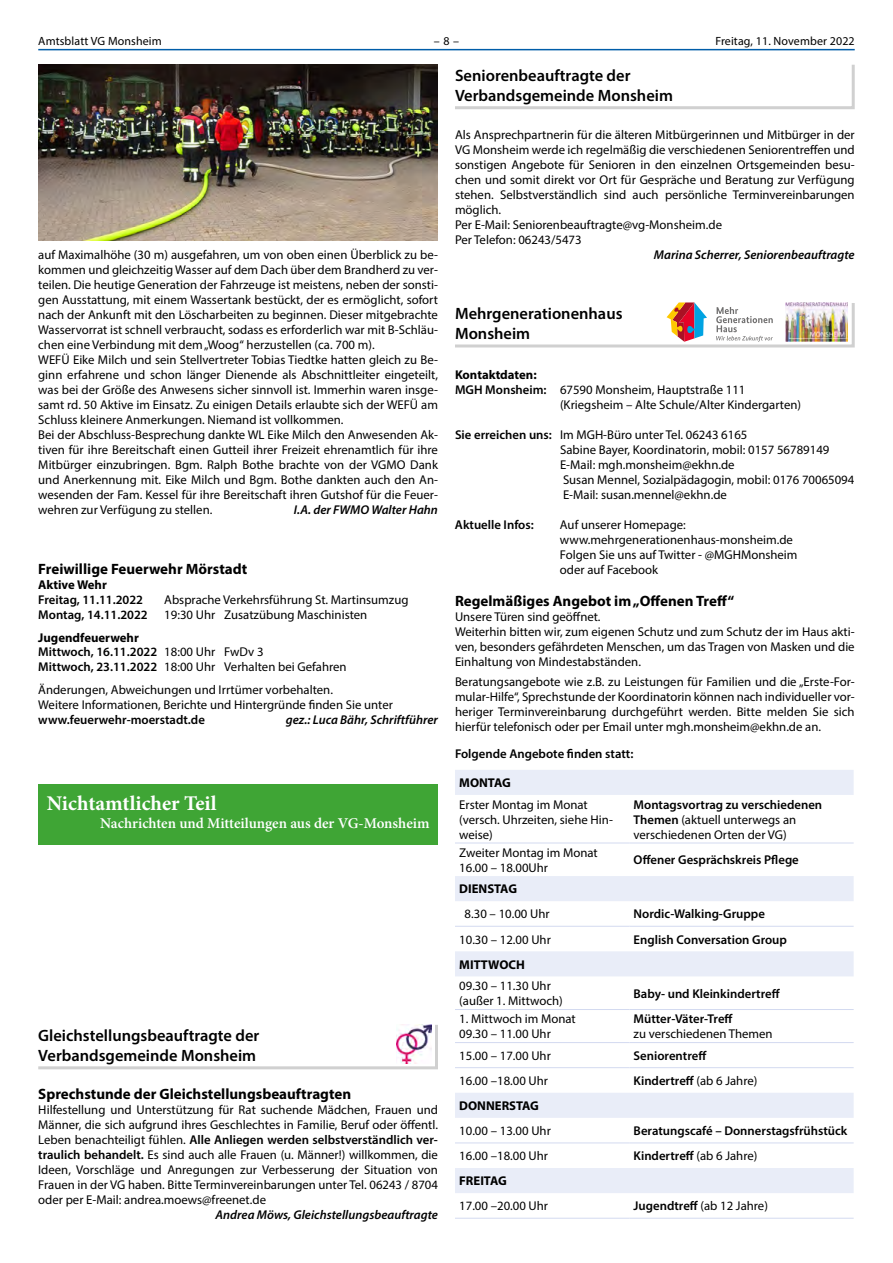
<style>
.page{position:relative;width:893px;height:1263px;background:#fff}
.page>*{position:absolute;margin:0;border:0;box-sizing:border-box;transform-origin:0 0}
.t1{font:700 20.85px "Minion Pro";color:#fff}
.t2{font:600 16.5px/19.5px "Myriad Pro";color:#000}
.t3{font:700 15px "Myriad Pro";color:#000}
.t4{font:600 15px "Minion Pro";letter-spacing:-.005em;color:#fff}
.t5{font:12.75px/15px "Myriad Pro";color:#000}
.t6{font:600 12.75px "Myriad Pro";color:#000}
.t7{font:italic 600 12.75px "Myriad Pro";color:#000}
.t8{font:700 12.75px "Myriad Pro";color:#000}
.t9{font:12px "Myriad Pro";letter-spacing:.01em;color:#000}
.s1{font-weight:700}
.s2{font-weight:600}
.s3{font-weight:400}
</style>
<div class="page">
<hr style="left:38px;top:49px;width:817px;height:1px;background:#005da9">
<div style="left:38px;top:784px;width:400px;height:60px;background:#3fa535"></div>
<svg style="left:38px;top:1024px;width:400px;height:46px"></svg>
<img style="left:396px;top:1024px;width:35px;height:39px">
<svg style="left:455px;top:64px;width:400px;height:46px"></svg>
<img style="left:38px;top:64px;width:400px;height:176px">
<svg style="left:455px;top:302px;width:400px;height:46px"></svg>
<svg style="left:455px;top:770px;width:399px;height:423px"></svg>
<hr style="left:455px;top:843px;width:174px;height:1px;background:#d3daf0">
<hr style="left:629px;top:843px;width:225px;height:1px;background:#d3daf0">
<hr style="left:455px;top:926px;width:174px;height:1px;background:#d3daf0">
<hr style="left:629px;top:926px;width:225px;height:1px;background:#d3daf0">
<hr style="left:455px;top:1009px;width:174px;height:1px;background:#d3daf0">
<hr style="left:629px;top:1009px;width:225px;height:1px;background:#d3daf0">
<hr style="left:455px;top:1042px;width:174px;height:1px;background:#d3daf0">
<hr style="left:629px;top:1042px;width:225px;height:1px;background:#d3daf0">
<hr style="left:455px;top:1067px;width:174px;height:1px;background:#d3daf0">
<hr style="left:629px;top:1067px;width:225px;height:1px;background:#d3daf0">
<hr style="left:455px;top:1142px;width:174px;height:1px;background:#d3daf0">
<hr style="left:629px;top:1142px;width:225px;height:1px;background:#d3daf0">
<hr style="left:455px;top:1218px;width:174px;height:1px;background:#d3daf0">
<hr style="left:629px;top:1218px;width:225px;height:1px;background:#d3daf0">
<p class="t9" style="left:38px;top:34px;width:125px">Amtsblatt VG Monsheim</p>
<p class="t9" style="left:434px;top:34px;width:27px">– 8 –</p>
<p class="t9" style="left:715px;top:34px;width:141px">Freitag, 11. November 2022</p>
<p class="t5" style="left:38px;top:247px;width:401px">auf Maximalhöhe (30 m) ausgefahren, um von oben einen Überblick zu be&shy;kommen und gleichzeitig Wasser auf dem Dach über dem Brandherd zu ver&shy;teilen. Die heutige Generation der Fahrzeuge ist meistens, neben der sonsti&shy;gen Ausstattung, mit einem Wassertank bestückt, der es ermöglicht, sofort nach der Ankunft mit den Löscharbeiten zu beginnen. Dieser mitgebrachte Wasservorrat ist schnell verbraucht, sodass es erforderlich war mit B-Schläu&shy;chen eine Verbindung mit dem „Woog“ herzustellen (ca. 700 m).<br>WEFÜ Eike Milch und sein Stellvertreter Tobias Tiedtke hatten gleich zu Be&shy;ginn erfahrene und schon länger Dienende als Abschnittleiter eingeteilt, was bei der Größe des Anwesens sicher sinnvoll ist. Immerhin waren insge&shy;samt rd. 50 Aktive im Einsatz. Zu einigen Details erlaubte sich der WEFÜ am Schluss kleinere Anmerkungen. Niemand ist vollkommen.<br>Bei der Abschluss-Besprechung dankte WL Eike Milch den Anwesenden Ak&shy;tiven für ihre Bereitschaft einen Gutteil ihrer Freizeit ehrenamtlich für ihre Mitbürger einzubringen. Bgm. Ralph Bothe brachte von der VGMO Dank und Anerkennung mit. Eike Milch und Bgm. Bothe dankten auch den An&shy;wesenden der Fam. Kessel für ihre Bereitschaft ihren Gutshof für die Feuer&shy;wehren zur Verfügung zu stellen.</p>
<p class="t7" style="left:294px;top:502px;width:146px">I.A. der FWMO Walter Hahn</p>
<p class="t3" style="left:38px;top:559px;width:210px">Freiwillige Feuerwehr Mörstadt</p>
<p class="t8" style="left:38px;top:577px;width:70px">Aktive Wehr</p>
<p class="t6" style="left:38px;top:592px;width:106px">Freitag, 11.11.2022</p>
<p class="t5" style="left:164px;top:592px;width:246px">Absprache Verkehrsführung St. Martinsumzug</p>
<p class="t6" style="left:38px;top:607px;width:111px">Montag, 14.11.2022</p>
<p class="t5" style="left:164px;top:607px;width:205px">19:30 Uhr Zusatzübung Maschinisten</p>
<p class="t5" style="left:38px;top:629px;width:310px"><span class="s1">Jugendfeuerwehr<br></span><span class="s2">Mittwoch, 16.11.2022</span> 18:00 Uhr FwDv 3<br><span class="s2">Mittwoch, 23.11.2022</span> 18:00 Uhr Verhalten bei Gefahren</p>
<p class="t5" style="left:38px;top:682px;width:356px">Änderungen, Abweichungen und Irrtümer vorbehalten.<br>Weitere Informationen, Berichte und Hintergründe finden Sie unter</p>
<p class="t6" style="left:38px;top:712px;width:168px">www.feuerwehr-moerstadt.de</p>
<p class="t7" style="left:286px;top:712px;width:154px">gez.: Luca Bähr, Schriftführer</p>
<h1 class="t1" style="left:47px;top:789px;width:171px">Nichtamtlicher Teil</h1>
<p class="t4" style="left:100px;top:813px;width:331px">Nachrichten und Mitteilungen aus der VG-Monsheim</p>
<p class="t2" style="left:38px;top:1025px;width:223px">Gleichstellungsbeauftragte der<br>Verbandsgemeinde Monsheim</p>
<p class="t3" style="left:38px;top:1084px;width:314px">Sprechstunde der Gleichstellungsbeauftragten</p>
<p class="t5" style="left:38px;top:1102px;width:401px;text-align:justify">Hilfestellung und Unterstützung für Rat suchende Mädchen, Frauen und Männer, die sich aufgrund ihres Geschlechtes in Familie, Beruf oder öffentl.<br>Leben benachteiligt fühlen. <span class="s2">Alle Anliegen werden selbstverständlich ver&shy;traulich behandelt.</span> Es sind auch alle Frauen (u. Männer!) willkommen, die Ideen, Vorschläge und Anregungen zur Verbesserung der Situation von Frauen in der VG haben. Bitte Terminvereinbarungen unter Tel. 06243 / 8704 oder per E-Mail: andrea.moews@freenet.de</p>
<p class="t7" style="left:216px;top:1207px;width:224px">Andrea Möws, Gleichstellungsbeauftragte</p>
<p class="t2" style="left:455px;top:65px;width:219px">Seniorenbeauftragte der<br>Verbandsgemeinde Monsheim</p>
<p class="t5" style="left:455px;top:127px;width:401px">Als Ansprechpartnerin für die älteren Mitbürgerinnen und Mitbürger in der VG Monsheim werde ich regelmäßig die verschiedenen Seniorentreffen und sonstigen Angebote für Senioren in den einzelnen Ortsgemeinden besu&shy;chen und somit direkt vor Ort für Gespräche und Beratung zur Verfügung stehen. Selbstverständlich sind auch persönliche Terminvereinbarungen möglich.<br>Per E-Mail: Seniorenbeauftragte@vg-Monsheim.de<br>Per Telefon: 06243/5473</p>
<p class="t7" style="left:654px;top:247px;width:202px">Marina Scherrer, Seniorenbeauftragte</p>
<p class="t2" style="left:455px;top:304px;width:169px">Mehrgenerationenhaus<br>Monsheim</p>
<p class="t8" style="left:455px;top:367px;width:83px">Kontaktdaten:</p>
<p class="t5" style="left:455px;top:382px;width:292px"><span class="s2">MGH Monsheim:</span> 67590 Monsheim, Hauptstraße 111</p>
<p class="t5" style="left:560px;top:397px;width:243px">(Kriegsheim – Alte Schule/Alter Kindergarten)</p>
<p class="t5" style="left:560px;top:427px;width:296px;text-indent:-105px"><span class="s2">Sie erreichen uns:</span> Im MGH-Büro unter Tel. 06243 6165<br>Sabine Bayer, Koordinatorin, mobil: 0157 56789149<br>E-Mail: mgh.monsheim@ekhn.de<br>Susan Mennel, Sozialpädagogin, mobil: 0176 70065094<br>E-Mail: susan.mennel@ekhn.de</p>
<p class="t6" style="left:455px;top:517px;width:80px">Aktuelle Infos:</p>
<p class="t5" style="left:560px;top:517px;width:239px">Auf unserer Homepage: www.mehrgenerationenhaus-monsheim.de<br>Folgen Sie uns auf Twitter - @MGHMonsheim oder auf Facebook</p>
<p class="t3" style="left:455px;top:591px;width:281px">Regelmäßiges Angebot im „Offenen Treff“</p>
<p class="t5" style="left:455px;top:609px;width:401px">Unsere Türen sind geöffnet.<br>Weiterhin bitten wir, zum eigenen Schutz und zum Schutz der im Haus akti&shy;ven, besonders gefährdeten Menschen, um das Tragen von Masken und die Einhaltung von Mindestabständen.</p>
<p class="t5" style="left:455px;top:673px;width:401px;text-align:justify">Beratungsangebote wie z.B. zu Leistungen für Familien und die „Erste-For&shy;mular-Hilfe“, Sprechstunde der Koordinatorin können nach individueller vor&shy;heriger Terminvereinbarung durchgeführt werden. Bitte melden Sie sich hierfür telefonisch oder per Email unter mgh.monsheim@ekhn.de an.</p>
<p class="t6" style="left:455px;top:746px;width:180px">Folgende Angebote finden statt:</p>
<p class="t8" style="left:459px;top:774px;width:53px">MONTAG</p>
<p class="t5" style="left:459px;top:797px;width:155px">Erster Montag im Monat (versch. Uhrzeiten, siehe Hin&shy;weise)</p>
<p class="t5" style="left:634px;top:797px;width:190px"><span class="s2">Montagsvortrag zu verschiedenen<br>Themen</span> (aktuell unterwegs an verschiedenen Orten der VG)</p>
<p class="t5" style="left:459px;top:845px;width:140px">Zweiter Montag im Monat<br>16.00 – 18.00Uhr</p>
<p class="t6" style="left:634px;top:852px;width:167px">Offener Gesprächskreis Pflege</p>
<p class="t8" style="left:459px;top:881px;width:59px">DIENSTAG</p>
<p class="t5" style="left:465px;top:906px;width:87px">8.30 – 10.00 Uhr</p>
<p class="t6" style="left:634px;top:906px;width:133px">Nordic-Walking-Gruppe</p>
<p class="t5" style="left:459px;top:931px;width:93px">10.30 – 12.00 Uhr</p>
<p class="t6" style="left:634px;top:931px;width:155px">English Conversation Group</p>
<p class="t8" style="left:459px;top:956px;width:67px">MITTWOCH</p>
<p class="t5" style="left:459px;top:978px;width:105px">09.30 – 11.30 Uhr (außer 1. Mittwoch)</p>
<p class="t6" style="left:634px;top:985px;width:148px">Baby- und Kleinkindertreff</p>
<p class="t5" style="left:459px;top:1011px;width:118px">1. Mittwoch im Monat<br>09.30 – 11.00 Uhr</p>
<p class="t6" style="left:634px;top:1011px;width:101px">Mütter-Väter-Treff</p>
<p class="t5" style="left:634px;top:1026px;width:141px">zu verschiedenen Themen</p>
<p class="t5" style="left:459px;top:1048px;width:93px">15.00 – 17.00 Uhr</p>
<p class="t6" style="left:634px;top:1047px;width:74px">Seniorentreff</p>
<p class="t5" style="left:459px;top:1073px;width:90px">16.00 –18.00 Uhr</p>
<p class="t6" style="left:634px;top:1072px;width:125px">Kindertreff <span class="s3">(ab 6 Jahre)</span></p>
<p class="t8" style="left:459px;top:1097px;width:81px">DONNERSTAG</p>
<p class="t5" style="left:459px;top:1123px;width:93px">10.00 – 13.00 Uhr</p>
<p class="t6" style="left:634px;top:1123px;width:215px">Beratungscafé – Donnerstagsfrühstück</p>
<p class="t5" style="left:459px;top:1148px;width:90px">16.00 –18.00 Uhr</p>
<p class="t6" style="left:634px;top:1148px;width:125px">Kindertreff <span class="s3">(ab 6 Jahre)</span></p>
<p class="t8" style="left:459px;top:1173px;width:49px">FREITAG</p>
<p class="t5" style="left:459px;top:1198px;width:90px">17.00 –20.00 Uhr</p>
<p class="t6" style="left:634px;top:1198px;width:136px">Jugendtreff <span class="s3">(ab 12 Jahre)</span></p>
</div>
